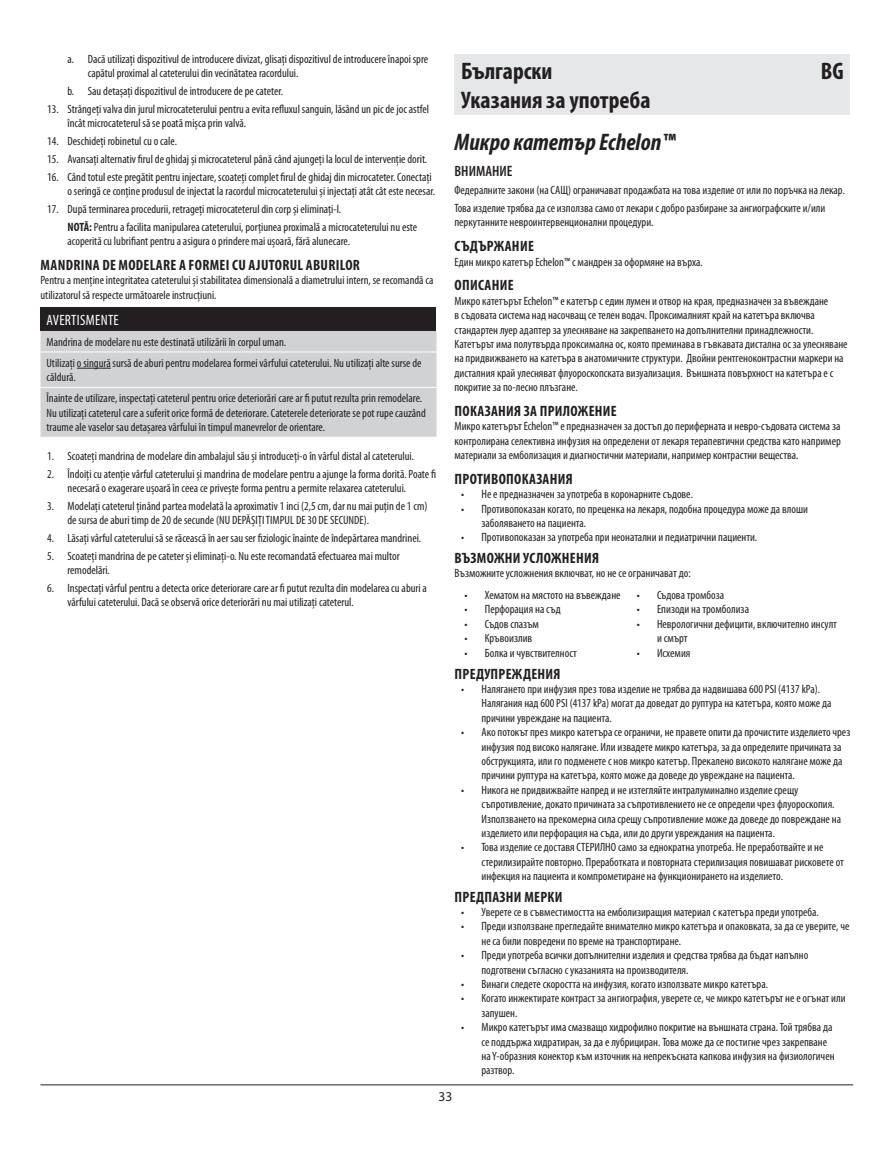
<style>
.page{position:relative;width:891px;height:1161px;background:#fff}
.page>*{position:absolute;margin:0;border:0;box-sizing:border-box;transform-origin:0 0}
.t1{font:700 condensed 24px "Myriad Pro";color:#231f20}
.t2{font:italic 700 condensed 24px "Myriad Pro";color:#231f20}
.t3{font:700 condensed 15px "Myriad Pro";letter-spacing:.02em;color:#231f20}
.t4{font:condensed 15px "Myriad Pro";color:#fff}
.t5{font:600 condensed 15px "Myriad Pro";color:#231f20}
.t6{font:13.5px "Myriad Pro";color:#231f20}
.t7{font:condensed 12px/14.4px "Myriad Pro";color:#231f20}
.s1{font-weight:700}
</style>
<div class="page">
<hr style="left:40px;top:1084px;width:813px;height:1px;background:#231f20">
<div style="left:40px;top:308px;width:396px;height:23px;background:#231f20"></div>
<div style="left:40px;top:331px;width:396px;height:106px;background:#d1d2d4"></div>
<hr style="left:40px;top:352px;width:396px;height:1px;background:#fff">
<hr style="left:40px;top:387px;width:396px;height:1px;background:#fff">
<hr style="left:77px;top:368px;width:34px;height:1px;background:#231f20">
<div style="left:454px;top:54px;width:396px;height:60px;background:#e6e7e9"></div>
<p class="t7" style="left:88px;top:52px;width:342px;text-indent:-20px">a. Dacă utilizați dispozitivul de introducere divizat, glisați dispozitivul de introducere înapoi spre capătul proximal al cateterului din vecinătatea racordului.</p>
<p class="t7" style="left:68px;top:84px;width:217px">b. Sau detașați dispozitivul de introducere de pe cateter.</p>
<p class="t7" style="left:68px;top:102px;width:363px;text-indent:-20px">13. Strângeți valva din jurul microcateterului pentru a evita refluxul sanguin, lăsând un pic de joc astfel încât microcateterul să se poată mișca prin valvă.</p>
<p class="t7" style="left:47px;top:134px;width:131px">14. Deschideți robinetul cu o cale.</p>
<p class="t7" style="left:47px;top:152px;width:382px">15. Avansați alternativ firul de ghidaj și microcateterul până când ajungeți la locul de intervenție dorit.</p>
<p class="t7" style="left:47px;top:169px;width:389px;text-align:right">16. Când totul este pregătit pentru injectare, scoateți complet firul de ghidaj din microcateter. Conectați o seringă ce conține produsul de injectat la racordul microcateterului și injectați atât cât este necesar.</p>
<p class="t7" style="left:67px;top:200px;width:351px;line-height:17.7px;text-indent:-20px">17. După terminarea procedurii, retrageți microcateterul din corp și eliminați-l.<br><span class="s1">NOTĂ:</span> Pentru a facilita manipularea cateterului, porțiunea proximală a microcateterului nu este</p>
<p class="t7" style="left:67px;top:234px;width:284px">acoperită cu lubrifiant pentru a asigura o prindere mai ușoară, fără alunecare.</p>
<p class="t3" style="left:41px;top:255px;width:321px">MANDRINA DE MODELARE A FORMEI CU AJUTORUL ABURILOR</p>
<p class="t7" style="left:40px;top:273px;width:395px">Pentru a menține integritatea cateterului și stabilitatea dimensională a diametrului intern, se recomandă ca utilizatorul să respecte următoarele instrucțiuni.</p>
<p class="t4" style="left:47px;top:311px;width:14px">Avertismente</p>
<p class="t7" style="left:46px;top:331px;width:377px;line-height:21px">Mandrina de modelare nu este destinată utilizării în corpul uman.<br>Utilizați o singură sursă de aburi pentru modelarea formei vârfului cateterului. Nu utilizați alte surse de</p>
<p class="t7" style="left:46px;top:367px;width:377px;line-height:21px">căldură.<br>Înainte de utilizare, inspectați cateterul pentru orice deteriorări care ar fi putut rezulta prin remodelare.</p>
<p class="t7" style="left:46px;top:405px;width:381px">Nu utilizați cateterul care a suferit orice formă de deteriorare. Cateterele deteriorate se pot rupe cauzând traume ale vaselor sau detașarea vârfului în timpul manevrelor de orientare.</p>
<p class="t7" style="left:47px;top:449px;width:368px">1. Scoateți mandrina de modelare din ambalajul său și introduceți-o în vârful distal al cateterului.</p>
<p class="t7" style="left:67px;top:466px;width:370px;text-indent:-20px">2. Îndoiți cu atenție vârful cateterului și mandrina de modelare pentru a ajunge la forma dorită. Poate fi necesară o exagerare ușoară în ceea ce privește forma pentru a permite relaxarea cateterului.</p>
<p class="t7" style="left:67px;top:499px;width:362px;text-indent:-20px">3. Modelați cateterul ținând partea modelată la aproximativ 1 inci (2,5 cm, dar nu mai puțin de 1 cm) de sursa de aburi timp de 20 de secunde (NU DEPĂȘIȚI TIMPUL DE 30 DE SECUNDE).</p>
<p class="t7" style="left:47px;top:531px;width:375px">4. Lăsați vârful cateterului să se răcească în aer sau ser fiziologic înainte de îndepărtarea mandrinei.</p>
<p class="t7" style="left:67px;top:548px;width:334px;text-indent:-20px">5. Scoateți mandrina de pe cateter și eliminați-o. Nu este recomandată efectuarea mai multor remodelări.</p>
<p class="t7" style="left:67px;top:581px;width:361px;text-indent:-20px">6. Inspectați vârful pentru a detecta orice deteriorare care ar fi putut rezulta din modelarea cu aburi a vârfului cateterului. Dacă se observă orice deteriorări nu mai utilizați cateterul.</p>
<h1 class="t1" style="left:461px;top:56px;width:93px">Български</h1>
<h1 class="t1" style="left:821px;top:56px;width:24px">BG</h1>
<h1 class="t1" style="left:461px;top:85px;width:191px">Указания за употреба</h1>
<h1 class="t2" style="left:455px;top:127px;width:222px">Микро катетър Echelon™</h1>
<p class="t5" style="left:454px;top:162px;width:59px">ВНИМАНИЕ</p>
<p class="t7" style="left:454px;top:181px;width:392px;line-height:17.7px">Федералните закони (на САЩ) ограничават продажбата на това изделие от или по поръчка на лекар.<br>Това изделие трябва да се използва само от лекари с добро разбиране за ангиографските и/или</p>
<p class="t7" style="left:454px;top:215px;width:201px">перкутанните невроинтервенционални процедури.</p>
<p class="t3" style="left:455px;top:237px;width:81px">СЪДЪРЖАНИЕ</p>
<p class="t7" style="left:454px;top:254px;width:250px">Един микро катетър Echelon™ с мандрен за оформяне на върха.</p>
<p class="t3" style="left:455px;top:276px;width:61px">ОПИСАНИЕ</p>
<p class="t7" style="left:454px;top:293px;width:395px">Микро катетърът Echelon™ е катетър с един лумен и отвор на края, предназначен за въвеждане<br>в съдовата система над насочващ се телен водач. Проксималният край на катетъра включва стандартен луер адаптер за улесняване на закрепването на допълнителни принадлежности.<br>Катетърът има полутвърда проксимална ос, която преминава в гъвкавата дистална ос за улесняване на придвижването на катетъра в анатомичните структури. Двойни рентгеноконтрастни маркери на дисталния край улесняват флуороскопската визуализация. Външната повърхност на катетъра е с покритие за по-лесно плъзгане.</p>
<p class="t3" style="left:455px;top:402px;width:164px">ПОКАЗАНИЯ ЗА ПРИЛОЖЕНИЕ</p>
<p class="t7" style="left:454px;top:419px;width:388px;text-align:justify">Микро катетърът Echelon™ е предназначен за достъп до периферната и невро-съдовата система за контролирана селективна инфузия на определени от лекаря терапевтични средства като например материали за емболизация и диагностични материали, например контрастни вещества.</p>
<p class="t3" style="left:455px;top:469px;width:120px">ПРОТИВОПОКАЗАНИЯ</p>
<p class="t7" style="left:461px;top:487px;width:233px">• Не е предназначен за употреба в коронарните съдове.</p>
<p class="t7" style="left:481px;top:501px;width:328px;text-indent:-20px">• Противопоказан когато, по преценка на лекаря, подобна процедура може да влоши заболяването на пациента.</p>
<p class="t7" style="left:461px;top:530px;width:298px">• Противопоказан за употреба при неонатални и педиатрични пациенти.</p>
<p class="t3" style="left:455px;top:548px;width:146px">ВЪЗМОЖНИ УСЛОЖНЕНИЯ</p>
<p class="t7" style="left:454px;top:566px;width:238px">Възможните усложнения включват, но не се ограничават до:</p>
<p class="t7" style="left:465px;top:588px;width:157px">• Хематом на мястото на въвеждане</p>
<p class="t7" style="left:465px;top:602px;width:98px">• Перфорация на съд</p>
<p class="t7" style="left:465px;top:616px;width:76px">• Съдов спазъм</p>
<p class="t7" style="left:465px;top:631px;width:69px">• Кръвоизлив</p>
<p class="t7" style="left:465px;top:645px;width:114px">• Болка и чувствителност</p>
<p class="t7" style="left:637px;top:588px;width:89px">• Съдова тромбоза</p>
<p class="t7" style="left:637px;top:602px;width:114px">• Епизоди на тромболиза</p>
<p class="t7" style="left:657px;top:616px;width:182px;text-indent:-20px">• Неврологични дефицити, включително инсулт и смърт</p>
<p class="t7" style="left:637px;top:645px;width:55px">• Исхемия</p>
<p class="t3" style="left:455px;top:664px;width:107px">ПРЕДУПРЕЖДЕНИЯ</p>
<p class="t7" style="left:481px;top:682px;width:352px;text-indent:-20px">• Налягането при инфузия през това изделие не трябва да надвишава 600 PSI (4137 kPa).<br>Налягания над 600 PSI (4137 kPa) могат да доведат до руптура на катетъра, която може да причини увреждане на пациента.</p>
<p class="t7" style="left:481px;top:725px;width:370px;text-indent:-20px">• Ако потокът през микро катетъра се ограничи, не правете опити да прочистите изделието чрез инфузия под високо налягане. Или извадете микро катетъра, за да определите причината за обструкцията, или го подменете с нов микро катетър. Прекалено високото налягане може да причини руптура на катетъра, която може да доведе до увреждане на пациента.</p>
<p class="t7" style="left:481px;top:783px;width:361px;text-indent:-20px">• Никога не придвижвайте напред и не изтегляйте интралуминално изделие срещу съпротивление, докато причината за съпротивлението не се определи чрез флуороскопия.<br>Използването на прекомерна сила срещу съпротивление може да доведе до повреждане на изделието или перфорация на съда, или до други увреждания на пациента.</p>
<p class="t7" style="left:481px;top:840px;width:364px;text-indent:-20px">• Това изделие се доставя СТЕРИЛНО само за еднократна употреба. Не преработвайте и не стерилизирайте повторно. Преработката и повторната стерилизация повишават рисковете от инфекция на пациента и компрометиране на функционирането на изделието.</p>
<p class="t3" style="left:455px;top:887px;width:109px">ПРЕДПАЗНИ МЕРКИ</p>
<p class="t7" style="left:461px;top:905px;width:359px">• Уверете се в съвместимостта на емболизиращия материал с катетъра преди употреба.</p>
<p class="t7" style="left:481px;top:919px;width:370px;text-indent:-20px">• Преди използване прегледайте внимателно микро катетъра и опаковката, за да се уверите, че не са били повредени по време на транспортиране.</p>
<p class="t7" style="left:481px;top:948px;width:328px;text-indent:-20px">• Преди употреба всички допълнителни изделия и средства трябва да бъдат напълно подготвени съгласно с указанията на производителя.</p>
<p class="t7" style="left:461px;top:977px;width:308px">• Винаги следете скоростта на инфузия, когато използвате микро катетъра.</p>
<p class="t7" style="left:481px;top:991px;width:366px;text-indent:-20px">• Когато инжектирате контраст за ангиография, уверете се, че микро катетърът не е огънат или запушен.</p>
<p class="t7" style="left:481px;top:1020px;width:355px;text-indent:-20px">• Микро катетърът има смазващо хидрофилно покритие на външната страна. Той трябва да се поддържа хидратиран, за да е лубрициран. Това може да се постигне чрез закрепване на Y-образния конектор към източник на непрекъсната капкова инфузия на физиологичен разтвор.</p>
<p class="t6" style="left:439px;top:1088px;width:15px">33</p>
</div>
